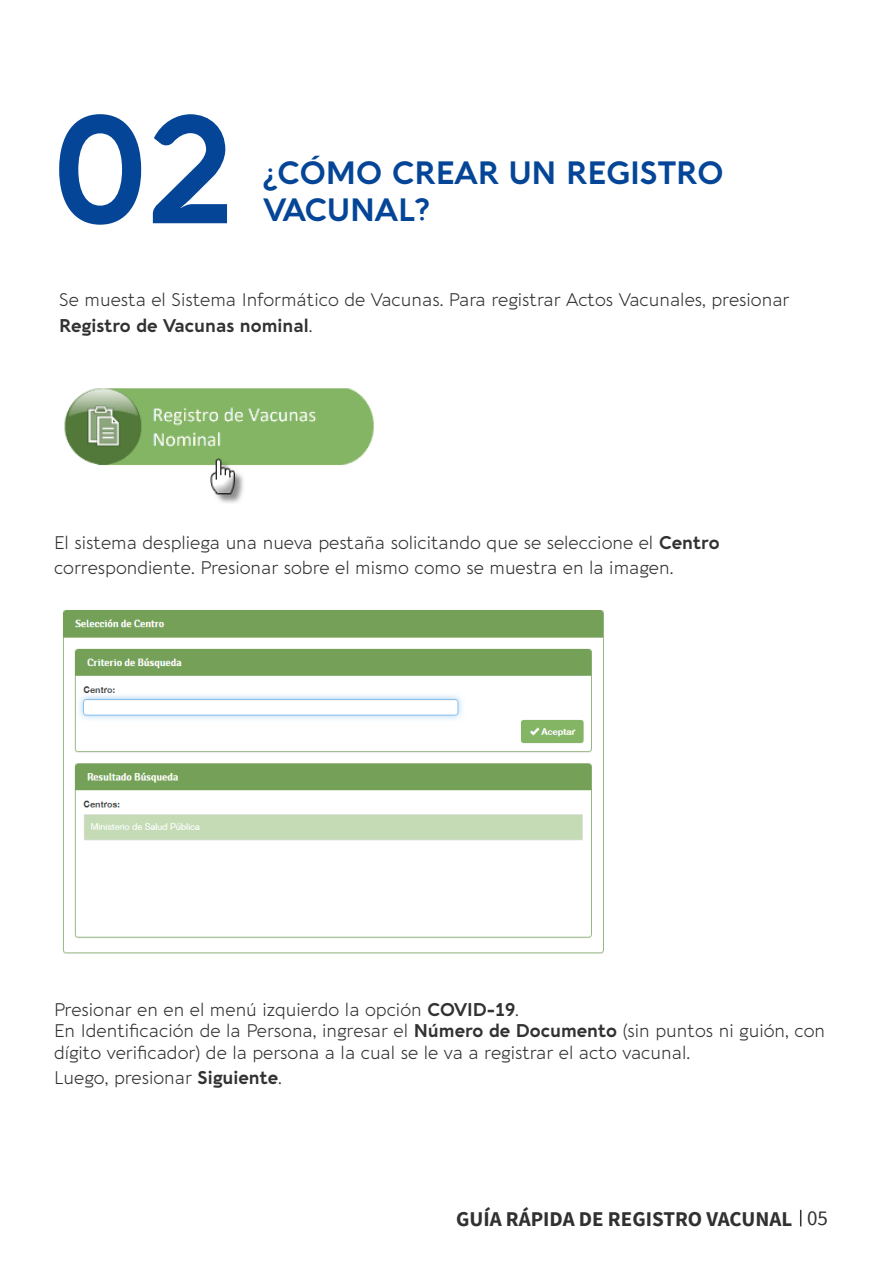
<style>
.page{position:relative;width:893px;height:1263px;background:#fff}
.page>*{position:absolute;margin:0;border:0;box-sizing:border-box;transform-origin:0 0}
.t1{font:700 150px "Aquawax Pro";color:#044597}
.t2{font:700 31.5px "Aquawax Pro";color:#044597}
.t3{font:700 21px "Source Sans Pro";color:#323132}
.t4{font:21px "Source Sans Pro";color:#323132}
.t5{font:300 18px/25.2px "Aquawax Pro";color:#323232}
.s1{font-weight:700}
</style>
<div class="page">
<svg style="left:800px;top:1210px;width:1px;height:16px"></svg>
<img style="left:64px;top:388px;width:310px;height:115px">
<img style="left:63px;top:610px;width:541px;height:344px">
<p class="t1" style="left:54px;top:57px;width:179px">02</p>
<p class="t2" style="left:263px;top:149px;width:462px">¿CÓMO CREAR UN REGISTRO</p>
<p class="t2" style="left:263px;top:187px;width:167px">VACUNAL?</p>
<p class="t5" style="left:59px;top:286px;width:732px">Se muesta el Sistema Informático de Vacunas. Para registrar Actos Vacunales, presionar<br><span class="s1">Registro de Vacunas nominal</span>.</p>
<p class="t5" style="left:54px;top:529px;width:667px">El sistema despliega una nueva pestaña solicitando que se seleccione el <span class="s1">Centro </span>correspondiente. Presionar sobre el mismo como se muestra en la imagen.</p>
<p class="t5" style="left:54px;top:995px;width:466px">Presionar en en el menú izquierdo la opción <span class="s1">COVID-19</span>.</p>
<p class="t5" style="left:54px;top:1019px;width:773px;line-height:21.6px">En Identificación de la Persona, ingresar el <span class="s1">Número de Documento</span> (sin puntos ni guión, con dígito verificador) de la persona a la cual se le va a registrar el acto vacunal.</p>
<p class="t5" style="left:54px;top:1064px;width:229px">Luego, presionar <span class="s1">Siguiente</span>.</p>
<p class="t3" style="left:456px;top:1205px;width:338px">GUÍA RÁPIDA DE REGISTRO VACUNAL</p>
<p class="t4" style="left:807px;top:1205px;width:22px">05</p>
</div>
